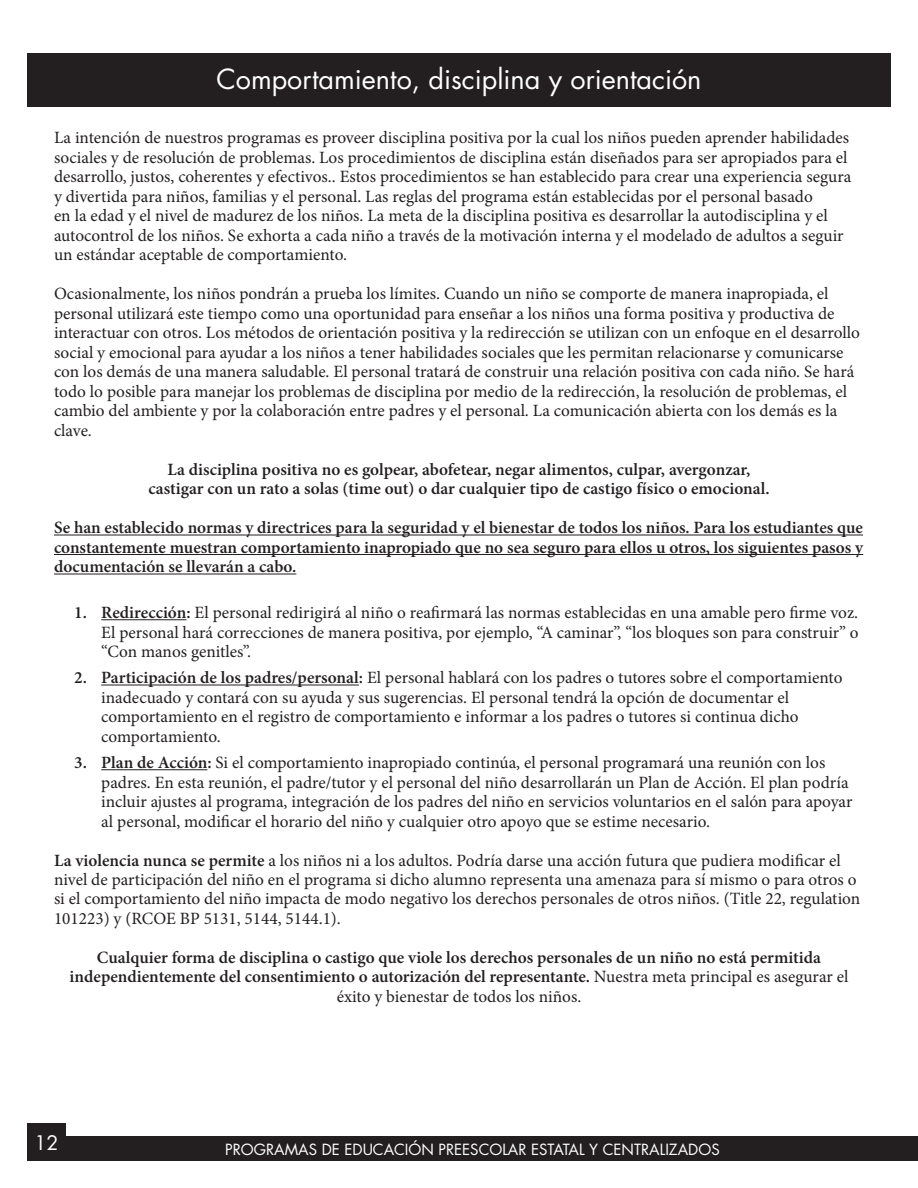
<style>
.page{position:relative;width:918px;height:1188px;background:#fff}
.page>*{position:absolute;margin:0;border:0;box-sizing:border-box;transform-origin:0 0}
.t1{font:27px "Futura Std";color:#fff}
.t2{font:19.5px "Futura Std";color:#fff}
.t3{font:17.25px/19.5px "Minion Pro";color:#231f20}
.t4{font:600 17.25px/19.5px "Minion Pro";color:#231f20;text-align:center}
.t5{font:15px "Futura Std";color:#fff}
.s1{font-weight:600}
.s2{font-weight:400}
</style>
<div class="page">
<div style="left:27px;top:1123px;width:39px;height:38px;background:#231f20"></div>
<div style="left:63px;top:1136px;width:855px;height:25px;background:#231f20"></div>
<div style="left:27px;top:54px;width:864px;height:53px;background:#231f20"></div>
<hr style="left:54px;top:535px;width:809px;height:1px;background:#231f20">
<hr style="left:54px;top:554px;width:809px;height:1px;background:#231f20">
<hr style="left:54px;top:574px;width:242px;height:1px;background:#231f20">
<hr style="left:101px;top:619px;width:85px;height:1px;background:#231f20">
<hr style="left:101px;top:685px;width:258px;height:1px;background:#231f20">
<hr style="left:101px;top:769px;width:106px;height:1px;background:#231f20">
<h2 class="t1" style="left:216px;top:62px;width:487px">Comportamiento, disciplina y orientación</h2>
<p class="t3" style="left:54px;top:128px;width:799px">La intención de nuestros programas es proveer disciplina positiva por la cual los niños pueden aprender habilidades sociales y de resolución de problemas. Los procedimientos de disciplina están diseñados para ser apropiados para el desarrollo, justos, coherentes y efectivos.. Estos procedimientos se han establecido para crear una experiencia segura y divertida para niños, familias y el personal. Las reglas del programa están establecidas por el personal basado<br>en la edad y el nivel de madurez de los niños. La meta de la disciplina positiva es desarrollar la autodisciplina y el autocontrol de los niños. Se exhorta a cada niño a través de la motivación interna y el modelado de adultos a seguir un estándar aceptable de comportamiento.</p>
<p class="t3" style="left:54px;top:284px;width:807px">Ocasionalmente, los niños pondrán a prueba los límites. Cuando un niño se comporte de manera inapropiada, el personal utilizará este tiempo como una oportunidad para enseñar a los niños una forma positiva y productiva de interactuar con otros. Los métodos de orientación positiva y la redirección se utilizan con un enfoque en el desarrollo social y emocional para ayudar a los niños a tener habilidades sociales que les permitan relacionarse y comunicarse con los demás de una manera saludable. El personal tratará de construir una relación positiva con cada niño. Se hará todo lo posible para manejar los problemas de disciplina por medio de la redirección, la resolución de problemas, el cambio del ambiente y por la colaboración entre padres y el personal. La comunicación abierta con los demás es la clave.</p>
<p class="t4" style="left:148px;top:459px;width:623px">La disciplina positiva no es golpear, abofetear, negar alimentos, culpar, avergonzar, castigar con un rato a solas (time out) o dar cualquier tipo de castigo físico o emocional.</p>
<p class="t4" style="left:54px;top:518px;width:811px;text-align:justify">Se han establecido normas y directrices para la seguridad y el bienestar de todos los niños. Para los estudiantes que constantemente muestran comportamiento inapropiado que no sea seguro para ellos u otros, los siguientes pasos y documentación se llevarán a cabo.</p>
<p class="t3" style="left:101px;top:603px;width:759px;text-align:justify;text-indent:-27px"><span class="s1">1. Redirección:</span> El personal redirigirá al niño o reafirmará las normas establecidas en una amable pero firme voz.<br>El personal hará correcciones de manera positiva, por ejemplo, “A caminar”, “los bloques son para construir” o “Con manos genitles”.</p>
<p class="t3" style="left:101px;top:668px;width:743px;text-indent:-27px"><span class="s1">2. Participación de los padres/personal:</span> El personal hablará con los padres o tutores sobre el comportamiento inadecuado y contará con su ayuda y sus sugerencias. El personal tendrá la opción de documentar el comportamiento en el registro de comportamiento e informar a los padres o tutores si continua dicho comportamiento.</p>
<p class="t3" style="left:101px;top:753px;width:753px;text-indent:-27px"><span class="s1">3. Plan de Acción:</span> Si el comportamiento inapropiado continúa, el personal programará una reunión con los padres. En esta reunión, el padre/tutor y el personal del niño desarrollarán un Plan de Acción. El plan podría incluir ajustes al programa, integración de los padres del niño en servicios voluntarios en el salón para apoyar al personal, modificar el horario del niño y cualquier otro apoyo que se estime necesario.</p>
<p class="t3" style="left:54px;top:850px;width:808px"><span class="s1">La violencia nunca se permite</span> a los niños ni a los adultos. Podría darse una acción futura que pudiera modificar el nivel de participación del niño en el programa si dicho alumno representa una amenaza para sí mismo o para otros o si el comportamiento del niño impacta de modo negativo los derechos personales de otros niños. (Title 22, regulation 101223) y (RCOE BP 5131, 5144, 5144.1).</p>
<p class="t4" style="left:70px;top:948px;width:780px">Cualquier forma de disciplina o castigo que viole los derechos personales de un niño no está permitida independientemente del consentimiento o autorización del representante. <span class="s2">Nuestra meta principal es asegurar el éxito y bienestar de todos los niños.</span></p>
<p class="t2" style="left:35px;top:1131px;width:26px">12</p>
<p class="t5" style="left:225px;top:1140px;width:496px">PROGRAMAS DE EDUCACIÓN PREESCOLAR ESTATAL Y CENTRALIZADOS</p>
</div>
